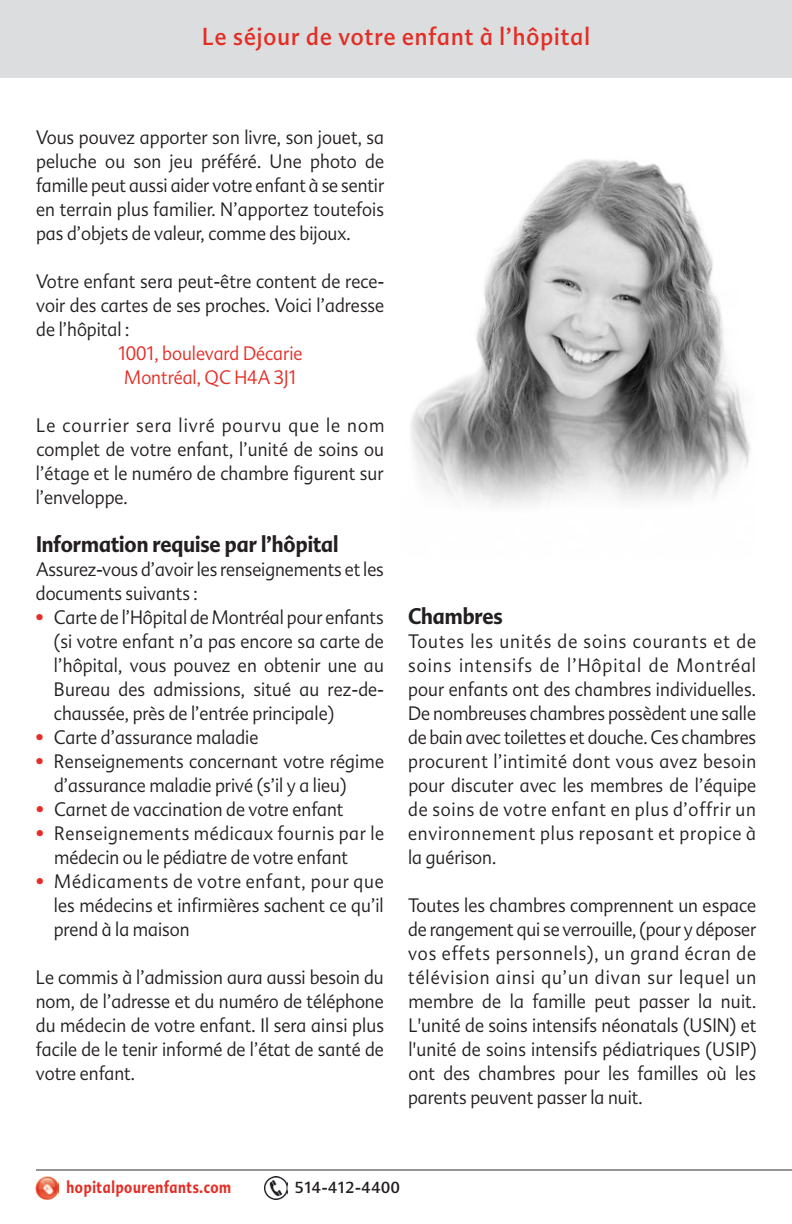
<style>
.page{position:relative;width:792px;height:1224px;background:#fff}
.page>*{position:absolute;margin:0;border:0;box-sizing:border-box;transform-origin:0 0}
.t1{font:24px "Advert";letter-spacing:.05em;color:#e32d25;scale:.9 1}
.t2{font:700 22px "Advert";color:#231f20;scale:.9 1}
.t3{font:300 19px/24px "Advert";color:#231f20;text-align:justify;scale:.9 1}
.t4{font:300 19px/24px "Advert";letter-spacing:.03em;color:#231f20;scale:.9 1}
.t5{font:300 19px/24px "Advert";color:#e32d25;text-align:center;scale:.9 1}
.t6{font:700 16.6px "Advert";letter-spacing:.05em;color:#e32d25;scale:.8 1}
.t7{font:15.6px "Advert";letter-spacing:.05em;color:#231f20;scale:.95 1}
.s1{color:#e32d25}
</style>
<div class="page">
<div style="left:0;top:0;width:792px;height:77px;background:#dcdddf"></div>
<img style="left:36px;top:1176px;width:23px;height:24px">
<img style="left:264px;top:1177px;width:23px;height:22px">
<hr style="left:36px;top:1169px;width:756px;height:2px;background:#939598">
<img style="left:411px;top:159px;width:339px;height:346px">
<p class="t1" style="left:202px;top:23px;width:432px">Le séjour de votre enfant à l’hôpital</p>
<p class="t3" style="left:36px;top:125px;width:388px">Vous pouvez apporter son livre, son jouet, sa peluche ou son jeu préféré. Une photo de famille peut aussi aider votre enfant à se sentir en terrain plus familier. N’apportez toutefois pas d’objets de valeur, comme des bijoux.</p>
<p class="t3" style="left:36px;top:269px;width:388px">Votre enfant sera peut-être content de rece - voir des cartes de ses proches. Voici l’adresse de l’hôpital :</p>
<p class="t5" style="left:118px;top:341px;width:206px">1001, boulevard Décarie<br>Montréal, QC H4A 3J1</p>
<p class="t3" style="left:36px;top:413px;width:389px">Le courrier sera livré pourvu que le nom complet de votre enfant, l’unité de soins ou l’étage et le numéro de chambre figurent sur l’enveloppe.</p>
<p class="t2" style="left:36px;top:532px;width:338px">Information requise par l’hôpital</p>
<p class="t3" style="left:36px;top:557px;width:388px">Assurez-vous d’avoir les renseignements et les documents suivants :</p>
<p class="t3" style="left:54px;top:605px;width:368px;text-indent:-18px"><span class="s1">•</span> Carte de l’Hôpital de Montréal pour enfants (si votre enfant n’a pas encore sa carte de l’hôpital, vous pouvez en obtenir une au Bureau des admissions, situé au rez-de&shy;chaussée, près de l’entrée principale)</p>
<p class="t3" style="left:36px;top:725px;width:249px"><span class="s1">•</span> Carte d’assurance maladie</p>
<p class="t3" style="left:54px;top:749px;width:368px;text-indent:-18px"><span class="s1">•</span> Renseignements concernant votre régime d’assurance maladie privé (s’il y a lieu)</p>
<p class="t3" style="left:36px;top:797px;width:343px"><span class="s1">•</span> Carnet de vaccination de votre enfant</p>
<p class="t4" style="left:54px;top:821px;width:368px;text-indent:-18px"><span class="s1">•</span> Renseignements médicaux fournis par le médecin ou le pédiatre de votre enfant</p>
<p class="t3" style="left:54px;top:869px;width:368px;text-indent:-18px"><span class="s1">•</span> Médicaments de votre enfant, pour que les médecins et infirmières sachent ce qu’il prend à la maison</p>
<p class="t3" style="left:36px;top:965px;width:388px">Le commis à l’admission aura aussi besoin du nom, de l’adresse et du numéro de téléphone du médecin de votre enfant. Il sera ainsi plus facile de le tenir informé de l’état de santé de votre enfant.</p>
<p class="t2" style="left:408px;top:604px;width:107px">Chambres</p>
<p class="t3" style="left:408px;top:629px;width:389px">Toutes les unités de soins courants et de soins intensifs de l’Hôpital de Montréal pour enfants ont des chambres individuelles.<br>De nombreuses chambres possèdent une salle de bain avec toilettes et douche. Ces chambres procurent l’intimité dont vous avez besoin pour discuter avec les membres de l’équipe de soins de votre enfant en plus d’offrir un environnement plus reposant et propice à la guérison.</p>
<p class="t3" style="left:408px;top:893px;width:389px">Toutes les chambres comprennent un espace de rangement qui se verrouille, (pour y déposer vos effets personnels), un grand écran de télévision ainsi qu’un divan sur lequel un membre de la famille peut passer la nuit.<br>L'unité de soins intensifs néonatals (USIN) et l'unité de soins intensifs pédiatriques (USIP) ont des chambres pour les familles où les parents peuvent passer la nuit.</p>
<p class="t6" style="left:67px;top:1177px;width:207px">hopitalpourenfants.com</p>
<p class="t7" style="left:295px;top:1178px;width:112px">514-412-4400</p>
</div>
